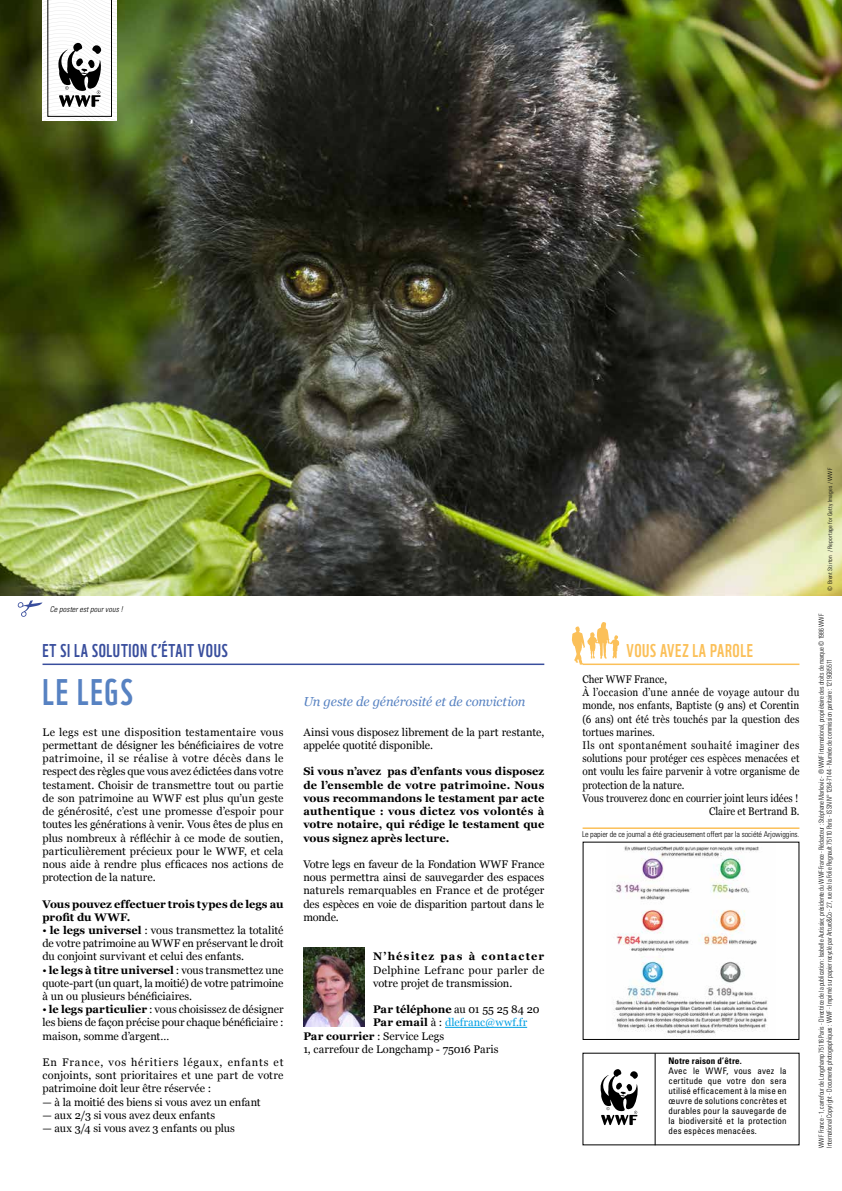
<style>
.page{position:relative;width:842px;height:1191px;background:#fff}
.page>*{position:absolute;margin:0;border:0;box-sizing:border-box;transform-origin:0 0}
.t1{font:36px "WWF";color:#5782c2}
.t2{font:18px "WWF";letter-spacing:.035em;color:#394e9d}
.t3{font:18px "WWF";letter-spacing:.03em;color:#fbc059}
.t4{font:italic 13px "Georgia";letter-spacing:-.01em;color:#5782c2}
.t5{font:11px/13.2px "Georgia";color:#000;text-align:justify}
.t6{font:700 11px/13.2px "Georgia";letter-spacing:.005em;color:#000}
.t7{font:11px "Georgia";color:#000;scale:.9 1}
.t8{font:11px/13.2px "Georgia";letter-spacing:.02em;color:#000}
.t9{font:11px "Georgia";letter-spacing:.02em;color:#000;scale:.9 1}
.t10{font:11px "Georgia";letter-spacing:.03em;color:#000;scale:.9 1}
.t11{font:11px "Georgia";letter-spacing:.05em;color:#000;scale:.9 1}
.t12{font:11px "Georgia";letter-spacing:.015em;color:#009fe3}
.t13{font:700 11px "Georgia";letter-spacing:.1em;color:#000}
.t14{font:condensed 9px/10px "Univers";letter-spacing:.015em;color:#000;text-align:justify}
.t15{font:700 condensed 9px "Univers";letter-spacing:.025em;color:#000}
.t16{font:300 condensed 8px "Univers";letter-spacing:-.01em;color:#000}
.t17{font:italic 300 condensed 8px "Univers";letter-spacing:.01em;color:#000}
.t18{font:300 condensed 7px/8px "Univers";letter-spacing:-.005em;color:#000;scale:.9 1}
.t19{font:300 condensed 6px "Univers";letter-spacing:.025em;color:#000}
.s1{font-weight:700}
.s2{font-weight:400}
.s3{font-weight:700;color:#000}
.s4{color:#000}
</style>
<div class="page">
<img style="left:0;top:0;width:842px;height:595px">
<svg style="left:18px;top:600px;width:25px;height:17px"></svg>
<svg style="left:600px;top:1069px;width:38px;height:56px"></svg>
<hr style="left:655px;top:1053px;width:1px;height:92px;background:#000">
<hr style="left:43px;top:663px;width:501px;height:2px;background:#394e9d">
<hr style="left:583px;top:663px;width:216px;height:2px;background:#fbc059">
<hr style="left:583px;top:827px;width:216px;height:2px;background:#fbc059">
<svg style="left:572px;top:622px;width:47px;height:43px"></svg>
<svg style="left:43px;top:0;width:74px;height:121px"></svg>
<img style="left:614px;top:846px;width:154px;height:191px">
<img style="left:304px;top:947px;width:61px;height:79px">
<hr style="left:445px;top:1027px;width:82px;height:1px;background:#009fe3">
<p class="t17" style="left:50px;top:604px;width:75px">Ce poster est pour vous !</p>
<h2 class="t2" style="left:43px;top:636px;width:187px">ET SI LA SOLUTION C’ÉTAIT VOUS</h2>
<h2 class="t3" style="left:626px;top:636px;width:128px">VOUS AVEZ LA PAROLE</h2>
<p class="t4" style="left:303px;top:693px;width:224px">Un geste de générosité et de conviction</p>
<p class="t7" style="left:583px;top:673px;width:95px">Cher WWF France,</p>
<p class="t10" style="left:583px;top:686px;width:242px">À l’occasion d’une année de voyage autour du</p>
<p class="t7" style="left:583px;top:699px;width:242px">monde, nos enfants, Baptiste (9 ans) et Corentin</p>
<p class="t9" style="left:583px;top:712px;width:242px">(6 ans) ont été très touchés par la question des</p>
<p class="t7" style="left:583px;top:726px;width:82px">tortues marines.</p>
<p class="t11" style="left:583px;top:739px;width:242px">Ils ont spontanément souhaité imaginer des</p>
<p class="t7" style="left:583px;top:752px;width:242px">solutions pour protéger ces espèces menacées et</p>
<p class="t7" style="left:583px;top:765px;width:242px">ont voulu les faire parvenir à votre organisme de</p>
<p class="t7" style="left:583px;top:778px;width:115px">protection de la nature.</p>
<p class="t7" style="left:583px;top:792px;width:241px">Vous trouverez donc en courrier joint leurs idées !</p>
<p class="t7" style="left:709px;top:805px;width:102px">Claire et Bertrand B.</p>
<h1 class="t1" style="left:43px;top:664px;width:92px">LE LEGS</h1>
<p class="t5" style="left:43px;top:725px;width:242px">Le legs est une disposition testamentaire vous permettant de désigner les bénéficiaires de votre patrimoine, il se réalise à votre décès dans le respect des règles que vous avez édictées dans votre testament. Choisir de transmettre tout ou partie de son patrimoine au WWF est plus qu’un geste de générosité, c’est une promesse d’espoir pour toutes les générations à venir. Vous êtes de plus en plus nombreux à réfléchir à ce mode de soutien, particulièrement précieux pour le WWF, et cela nous aide à rendre plus efficaces nos actions de protection de la nature.</p>
<p class="t6" style="left:43px;top:897px;width:242px">Vous pouvez effectuer trois types de legs au profit du WWF.</p>
<p class="t5" style="left:43px;top:923px;width:242px">• <span class="s1">le legs universel</span> : vous transmettez la totalité de votre patrimoine au WWF en préservant le droit du conjoint survivant et celui des enfants.</p>
<p class="t5" style="left:43px;top:963px;width:242px">• <span class="s1">le legs à titre universel</span> : vous transmettez une quote-part (un quart, la moitié) de votre patrimoine à un ou plusieurs bénéficiaires.</p>
<p class="t5" style="left:43px;top:1002px;width:242px">• <span class="s1">le legs particulier</span> : vous choisissez de désigner les biens de façon précise pour chaque bénéficiaire : maison, somme d’argent…</p>
<p class="t5" style="left:43px;top:1055px;width:242px">En France, vos héritiers légaux, enfants et conjoints, sont prioritaires et une part de votre patrimoine doit leur être réservée :</p>
<p class="t5" style="left:43px;top:1095px;width:220px">— à la moitié des biens si vous avez un enfant</p>
<p class="t5" style="left:43px;top:1108px;width:174px">— aux 2/3 si vous avez deux enfants</p>
<p class="t5" style="left:43px;top:1121px;width:194px">— aux 3/4 si vous avez 3 enfants ou plus</p>
<p class="t5" style="left:303px;top:725px;width:242px">Ainsi vous disposez librement de la part restante, appelée quotité disponible.</p>
<p class="t6" style="left:303px;top:765px;width:242px;text-align:justify">Si vous n’avez pas d’enfants vous disposez de l’ensemble de votre patrimoine. Nous vous recommandons le testament par acte authentique : vous dictez vos volontés à votre notaire, qui rédige le testament que vous signez après lecture.</p>
<p class="t5" style="left:303px;top:857px;width:242px">Votre legs en faveur de la Fondation WWF France nous permettra ainsi de sauvegarder des espaces naturels remarquables en France et de protéger des espèces en voie de disparition partout dans le monde.</p>
<p class="t13" style="left:373px;top:950px;width:173px">N’hésitez pas à contacter</p>
<p class="t8" style="left:373px;top:963px;width:173px">Delphine Lefranc pour parler de votre projet de transmission.</p>
<p class="t6" style="left:373px;top:1002px;width:168px">Par téléphone <span class="s2">au 01 55 25 84 20</span></p>
<p class="t12" style="left:373px;top:1016px;width:156px"><span class="s3">Par email</span> <span class="s4">à :</span> dlefranc@wwf.fr</p>
<p class="t5" style="left:303px;top:1029px;width:142px"><span class="s1">Par courrier</span> : Service Legs</p>
<p class="t5" style="left:303px;top:1042px;width:197px">1, carrefour de Longchamp - 75016 Paris</p>
<p class="t16" style="left:582px;top:829px;width:219px">Le papier de ce journal a été gracieusement offert par la société Arjowiggins.</p>
<p class="t15" style="left:668px;top:1055px;width:75px">Notre raison d’être.</p>
<p class="t14" style="left:668px;top:1065px;width:120px">Avec le WWF, vous avez la certitude que votre don sera utilisé efficacement à la mise en œuvre de solutions concrètes et durables pour la sauvegarde de la biodiversité et la protection des espèces menacées.</p>
<p class="t19" style="left:826px;top:590px;width:124px;rotate:-90deg">© Brent Stirton / Reportage for Getty Images / WWF</p>
<p class="t18" style="left:817px;top:1147px;width:594px;rotate:-90deg">WWF France - 1, carrefour de Longchamp 75116 Paris - Directrice de la publication : Isabelle Autissier, présidente du WWF-France - Rédacteur : Stéphane Markovic - ® WWF International, propriétaire des droits de marque © 1986 WWF<br>International Copyright - Documents photographiques : WWF - Imprimé sur papier recyclé par Arturo&amp;Co - 27, rue de la Folie Regnault 75110 Paris - ISSN N° 1264-7144 - Numéro de commission paritaire : 1219G85511</p>
</div>
